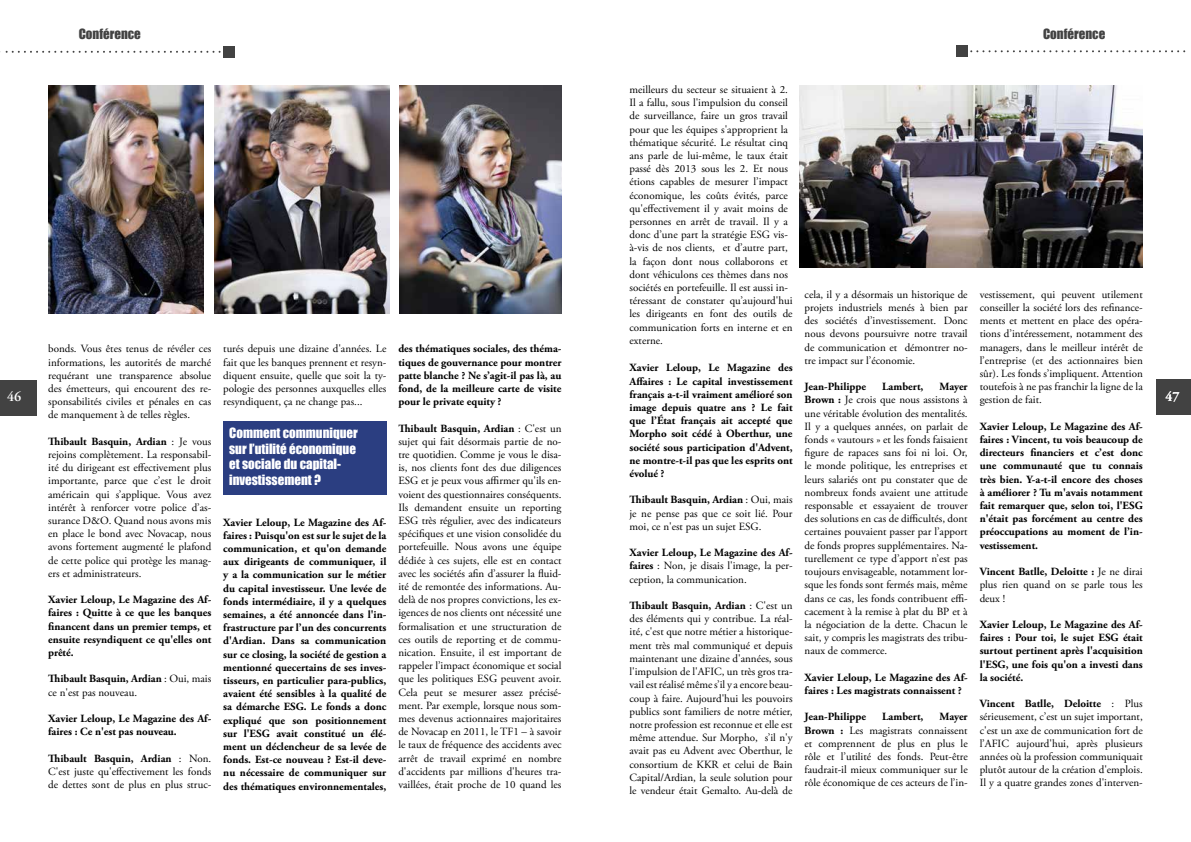
<style>
.page{position:relative;width:1191px;height:842px;background:#fff}
.page>*{position:absolute;margin:0;border:0;box-sizing:border-box;transform-origin:0 0}
.t1{font:600 14px "Adobe Garamond Pro";color:#fff}
.t2{font:13px/15.6px "Impact";color:#fff}
.t3{font:13px "Impact";color:#424242}
.t4{font:11px/13.2px "Adobe Garamond Pro";color:#000;text-align:justify}
.t5{font:700 11px/13.2px "Adobe Garamond Pro";color:#000;text-align:justify}
.s1{font-weight:700}
</style>
<div class="page">
<div style="left:956px;top:46px;width:12px;height:11px;background:#424242"></div>
<div style="left:223px;top:46px;width:11px;height:11px;background:#424242"></div>
<svg style="left:970px;top:50px;width:216px;height:2px"></svg>
<svg style="left:0;top:51px;width:220px;height:2px"></svg>
<div style="left:1155px;top:380px;width:36px;height:35px;background:#424242"></div>
<div style="left:0;top:380px;width:36px;height:35px;background:#424242"></div>
<div style="left:223px;top:421px;width:164px;height:74px;background:#2b3e81"></div>
<img style="left:214px;top:85px;width:175px;height:228px">
<img style="left:48px;top:85px;width:155px;height:228px">
<img style="left:399px;top:85px;width:162px;height:228px">
<img style="left:799px;top:85px;width:343px;height:182px">
<p class="t3" style="left:79px;top:23px;width:64px">Conférence</p>
<p class="t3" style="left:1043px;top:23px;width:64px">Conférence</p>
<p class="t4" style="left:629px;top:83px;width:165px;text-align:left">meilleurs du secteur se situaient à 2.<br>Il a fallu, sous l'impulsion du conseil de surveillance, faire un gros travail pour que les équipes s'approprient la thématique sécurité. Le résultat cinq ans parle de lui-même, le taux était passé dès 2013 sous les 2. Et nous étions capables de mesurer l’impact économique, les coûts évités, parce qu'effectivement il y avait moins de personnes en arrêt de travail. Il y a donc d’une part la stratégie ESG vis&shy;à-vis de nos clients, et d’autre part, la façon dont nous collaborons et dont véhiculons ces thèmes dans nos sociétés en portefeuille. Il est aussi in&shy;téressant de constater qu’aujourd'hui les dirigeants en font des outils de communication forts en interne et en externe.</p>
<p class="t5" style="left:629px;top:362px;width:165px">Xavier Leloup, Le Magazine des Affaires : Le capital investissement français a-t-il vraiment amélioré son image depuis quatre ans ? Le fait que l’État français ait accepté que Morpho soit cédé à Oberthur, une société sous participation d'Advent, ne montre-t-il pas que les esprits ont évolué ?</p>
<p class="t4" style="left:629px;top:494px;width:165px"><span class="s1">Thibault Basquin, Ardian</span> : Oui, mais je ne pense pas que ce soit lié. Pour moi, ce n'est pas un sujet ESG.</p>
<p class="t4" style="left:629px;top:547px;width:165px"><span class="s1">Xavier Leloup, Le Magazine des Af&shy;faires</span> : Non, je disais l'image, la per&shy;ception, la communication.</p>
<p class="t4" style="left:629px;top:599px;width:165px"><span class="s1">Thibault Basquin, Ardian</span> : C'est un des éléments qui y contribue. La réal&shy;ité, c'est que notre métier a historique&shy;ment très mal communiqué et depuis maintenant une dizaine d'années, sous l'impulsion de l'AFIC, un très gros tra&shy;vail est réalisé même s’il y a encore beau&shy;coup à faire. Aujourd'hui les pouvoirs publics sont familiers de notre métier, notre profession est reconnue et elle est même attendue. Sur Morpho, s’il n'y avait pas eu Advent avec Oberthur, le consortium de KKR et celui de Bain Capital/Ardian, la seule solution pour le vendeur était Gemalto. Au-delà de</p>
<p class="t4" style="left:804px;top:288px;width:165px">cela, il y a désormais un historique de projets industriels menés à bien par des sociétés d’investissement. Donc nous devons poursuivre notre travail de communication et démontrer no&shy;tre impact sur l’économie.</p>
<p class="t5" style="left:804px;top:380px;width:63px">Jean-Philippe</p>
<p class="t5" style="left:882px;top:380px;width:43px">Lambert,</p>
<p class="t4" style="left:979px;top:288px;width:165px">vestissement, qui peuvent utilement conseiller la société lors des refinance&shy;ments et mettent en place des opéra&shy;tions d’intéressement, notamment des managers, dans le meilleur intérêt de l’entreprise (et des actionnaires bien sûr). Les fonds s’impliquent. Attention toutefois à ne pas franchir la ligne de la gestion de fait.</p>
<p class="t5" style="left:979px;top:420px;width:165px">Xavier Leloup, Le Magazine des Af&shy;faires : Vincent, tu vois beaucoup de directeurs financiers et c’est donc une communauté que tu connais très bien. Y-a-t-il encore des choses à améliorer ? Tu m'avais notamment fait remarquer que, selon toi, l'ESG n'était pas forcément au centre des préoccupations au moment de l’in&shy;vestissement.</p>
<p class="t4" style="left:979px;top:565px;width:165px"><span class="s1">Vincent Batlle, Deloitte :</span> Je ne dirai plus rien quand on se parle tous les deux !</p>
<p class="t5" style="left:979px;top:618px;width:165px">Xavier Leloup, Le Magazine des Af&shy;faires : Pour toi, le sujet ESG était surtout pertinent après l'acquisition l'ESG, une fois qu'on a investi dans la société.</p>
<p class="t4" style="left:979px;top:697px;width:165px"><span class="s1">Vincent Batlle, Deloitte</span> : Plus sérieusement, c’est un sujet important, c'est un axe de communication fort de l’AFIC aujourd'hui, après plusieurs années où la profession communiquait plutôt autour de la création d'emplois.<br>Il y a quatre grandes zones d'interven-</p>
<p class="t4" style="left:48px;top:343px;width:165px">bonds. Vous êtes tenus de révéler ces informations, les autorités de marché requérant une transparence absolue des émetteurs, qui encourent des re&shy;sponsabilités civiles et pénales en cas de manquement à de telles règles.</p>
<p class="t4" style="left:48px;top:435px;width:165px"><span class="s1">Thibault Basquin, Ardian</span> : Je vous rejoins complètement. La responsabil&shy;ité du dirigeant est effectivement plus importante, parce que c’est le droit américain qui s’applique. Vous avez intérêt à renforcer votre police d’as&shy;surance D&amp;O. Quand nous avons mis en place le bond avec Novacap, nous avons fortement augmenté le plafond de cette police qui protège les manag&shy;ers et administrateurs.</p>
<p class="t5" style="left:48px;top:593px;width:165px">Xavier Leloup, Le Magazine des Af&shy;faires : Quitte à ce que les banques financent dans un premier temps, et ensuite resyndiquent ce qu'elles ont prêté.</p>
<p class="t4" style="left:48px;top:673px;width:165px"><span class="s1">Thibault Basquin, Ardian</span> : Oui, mais ce n'est pas nouveau.</p>
<p class="t5" style="left:48px;top:712px;width:165px">Xavier Leloup, Le Magazine des Af&shy;faires : Ce n'est pas nouveau.</p>
<p class="t4" style="left:48px;top:752px;width:165px"><span class="s1">Thibault Basquin, Ardian</span> : Non.<br>C'est juste qu'effectivement les fonds de dettes sont de plus en plus struc-</p>
<p class="t4" style="left:223px;top:343px;width:165px">turés depuis une dizaine d'années. Le fait que les banques prennent et resyn&shy;diquent ensuite, quelle que soit la ty&shy;pologie des personnes auxquelles elles resyndiquent, ça ne change pas...</p>
<p class="t2" style="left:229px;top:425px;width:130px">Comment communiquer sur l’utilité économique et sociale du capital&shy;investissement ?</p>
<p class="t5" style="left:223px;top:516px;width:165px">Xavier Leloup, Le Magazine des Af&shy;faires : Puisqu'on est sur le sujet de la communication, et qu'on demande aux dirigeants de communiquer, il y a la communication sur le métier du capital investisseur. Une levée de fonds intermédiaire, il y a quelques semaines, a été annoncée dans l'in&shy;frastructure par l’un des concurrents d'Ardian. Dans sa communication sur ce closing, la société de gestion a mentionné quecertains de ses inves&shy;tisseurs, en particulier para-publics, avaient été sensibles à la qualité de sa démarche ESG. Le fonds a donc expliqué que son positionnement sur l'ESG avait constitué un élé&shy;ment un déclencheur de sa levée de fonds. Est-ce nouveau ? Est-il deve&shy;nu nécessaire de communiquer sur des thématiques environnementales,</p>
<p class="t5" style="left:398px;top:343px;width:165px">des thématiques sociales, des théma&shy;tiques de gouvernance pour montrer patte blanche ? Ne s’agit-il pas là, au fond, de la meilleure carte de visite pour le private equity ?</p>
<p class="t4" style="left:398px;top:422px;width:165px"><span class="s1">Thibault Basquin, Ardian</span> : C'est un sujet qui fait désormais partie de no&shy;tre quotidien. Comme je vous le disa&shy;is, nos clients font des due diligences ESG et je peux vous affirmer qu'ils en&shy;voient des questionnaires conséquents.<br>Ils demandent ensuite un reporting ESG très régulier, avec des indicateurs spécifiques et une vision consolidée du portefeuille. Nous avons une équipe dédiée à ces sujets, elle est en contact avec les sociétés afin d’assurer la fluid&shy;ité de remontée des informations. Au&shy;delà de nos propres convictions, les ex&shy;igences de nos clients ont nécessité une formalisation et une structuration de ces outils de reporting et de commu&shy;nication. Ensuite, il est important de rappeler l’impact économique et social que les politiques ESG peuvent avoir.<br>Cela peut se mesurer assez précisé&shy;ment. Par exemple, lorsque nous som&shy;mes devenus actionnaires majoritaires de Novacap en 2011, le TF1 – à savoir le taux de fréquence des accidents avec arrêt de travail exprimé en nombre d'accidents par millions d'heures tra&shy;vaillées, était proche de 10 quand les</p>
<p class="t4" style="left:804px;top:381px;width:165px;text-indent:135px"><span class="s1">Mayer Brown :</span> Je crois que nous assistons à une véritable évolution des mentalités.<br>Il y a quelques années, on parlait de fonds « vautours » et les fonds faisaient figure de rapaces sans foi ni loi. Or, le monde politique, les entreprises et leurs salariés ont pu constater que de nombreux fonds avaient une attitude responsable et essayaient de trouver des solutions en cas de difficultés, dont certaines pouvaient passer par l’apport de fonds propres supplémentaires. Na&shy;turellement ce type d’apport n’est pas toujours envisageable, notamment lor&shy;sque les fonds sont fermés mais, même dans ce cas, les fonds contribuent effi&shy;cacement à la remise à plat du BP et à la négociation de la dette. Chacun le sait, y compris les magistrats des tribu&shy;naux de commerce.</p>
<p class="t5" style="left:804px;top:671px;width:165px">Xavier Leloup, Le Magazine des Af&shy;faires : Les magistrats connaissent ?</p>
<p class="t5" style="left:804px;top:710px;width:63px">Jean-Philippe</p>
<p class="t5" style="left:882px;top:710px;width:43px">Lambert,</p>
<p class="t1" style="left:7px;top:389px;width:16px">46</p>
<p class="t1" style="left:1165px;top:389px;width:16px">47</p>
<p class="t4" style="left:804px;top:711px;width:165px;text-indent:135px"><span class="s1">Mayer Brown :</span> Les magistrats connaissent et comprennent de plus en plus le rôle et l’utilité des fonds. Peut-être faudrait-il mieux communiquer sur le rôle économique de ces acteurs de l’in-</p>
</div>
